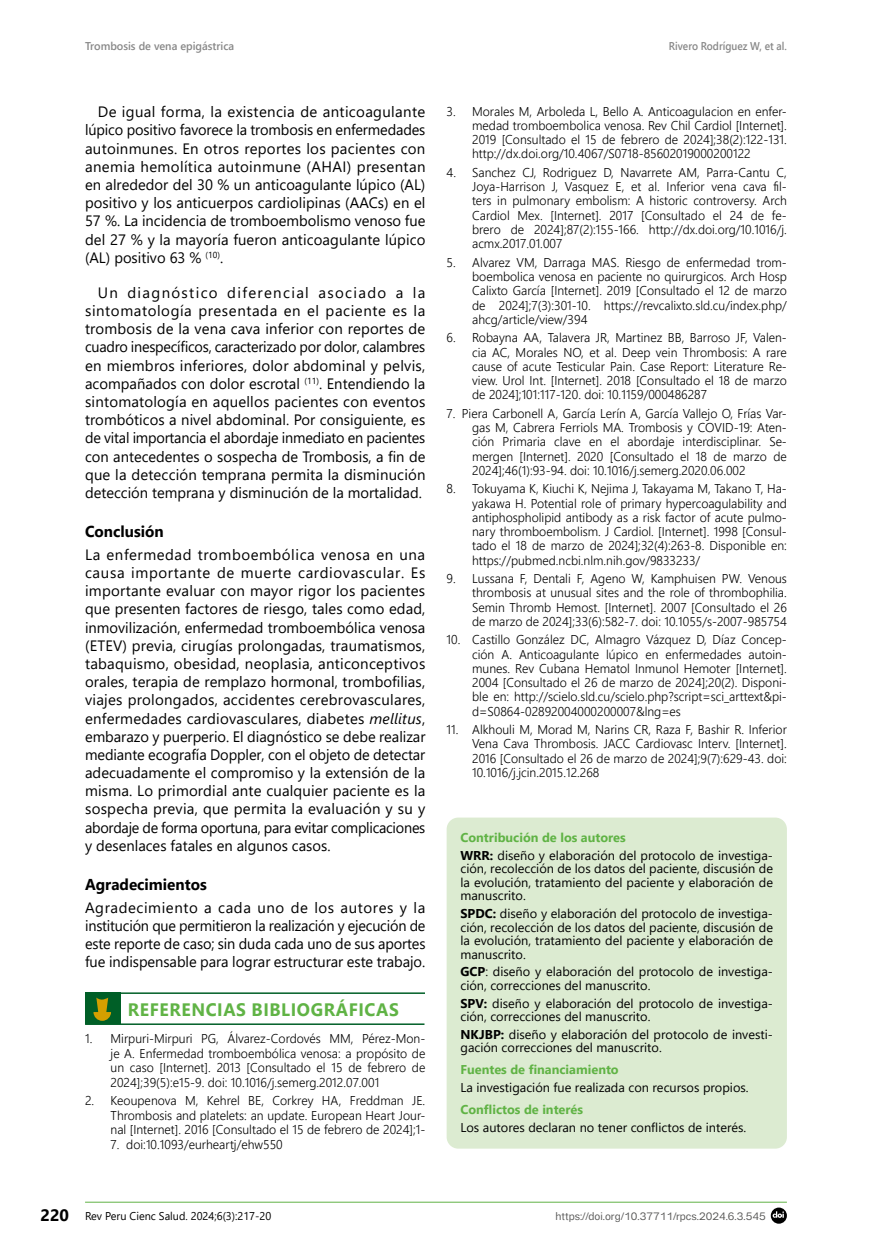
<style>
.page{position:relative;width:872px;height:1255px;background:#fff}
.page>*{position:absolute;margin:0;border:0;box-sizing:border-box;transform-origin:0 0}
.t1{font:700 18px "Segoe UI";letter-spacing:.035em;color:#60b345}
.t2{font:700 15.75px "Segoe UI";color:#000}
.t3{font:15px/18.1px "Segoe UI";color:#000;text-align:justify}
.t4{font:300 12.75px/14.2px "Segoe UI";color:#000;text-align:justify}
.t5{font:12.75px/13.5px "Segoe UI";color:#000}
.t6{font:700 12.75px "Segoe UI";color:#60b345}
.t7{font:11.25px "Segoe UI";color:#000}
.t8{font:600 11.25px "Segoe UI";color:#878787}
.t9{font:600 11.25px "Segoe UI";color:#878787;scale:.9 1}
.t10{font:10.5px "Cabrion";color:#575756}
.s1{font-style:italic}
.s2{font-weight:700;color:#60b345}
.s3{font-weight:700}
.s4{font-weight:700;font-size:16.5px}
</style>
<div class="page">
<hr style="left:85px;top:1201px;width:702px;height:1px;background:#60b345">
<svg style="left:770px;top:1207px;width:17px;height:16px"></svg>
<div style="left:85px;top:992px;width:35px;height:32px;background:#005f27"></div>
<hr style="left:85px;top:1023px;width:339px;height:1px;background:#005f27">
<hr style="left:85px;top:992px;width:339px;height:1px;background:#005f27">
<svg style="left:93px;top:997px;width:18px;height:23px"></svg>
<div style="left:446px;top:817px;width:341px;height:331px;background:#dcebd1;border-radius:12px"></div>
<p class="t8" style="left:85px;top:35px;width:151px">Trombosis de vena epigástrica</p>
<p class="t9" style="left:669px;top:35px;width:133px">Rivero Rodríguez W, et al.</p>
<p class="t3" style="left:85px;top:101px;width:342px;text-indent:13px">De igual forma, la existencia de anticoagulante lúpico positivo favorece la trombosis en enfermedades autoinmunes. En otros reportes los pacientes con anemia hemolítica autoinmune (AHAI) presentan en alrededor del 30 % un anticoagulante lúpico (AL) positivo y los anticuerpos cardiolipinas (AACs) en el 57 %. La incidencia de tromboembolismo venoso fue del 27 % y la mayoría fueron anticoagulante lúpico (AL) positivo 63 % <sup>(10)</sup>.</p>
<p class="t3" style="left:85px;top:282px;width:342px;text-indent:13px">Un diagnóstico diferencial asociado a la sintomatología presentada en el paciente es la trombosis de la vena cava inferior con reportes de cuadro inespecíficos, caracterizado por dolor, calambres en miembros inferiores, dolor abdominal y pelvis, acompañados con dolor escrotal <sup>(11)</sup>. Entendiendo la sintomatología en aquellos pacientes con eventos trombóticos a nivel abdominal. Por consiguiente, es de vital importancia el abordaje inmediato en pacientes con antecedentes o sospecha de Trombosis, a fin de que la detección temprana permita la disminución detección temprana y disminución de la mortalidad.</p>
<p class="t2" style="left:85px;top:517px;width:80px">Conclusión</p>
<p class="t3" style="left:85px;top:544px;width:342px">La enfermedad tromboembólica venosa en una causa importante de muerte cardiovascular. Es importante evaluar con mayor rigor los pacientes que presenten factores de riesgo, tales como edad, inmovilización, enfermedad tromboembólica venosa (ETEV) previa, cirugías prolongadas, traumatismos, tabaquismo, obesidad, neoplasia, anticonceptivos orales, terapia de remplazo hormonal, trombofilias, viajes prolongados, accidentes cerebrovasculares, enfermedades cardiovasculares, diabetes <span class="s1">mellitus</span>, embarazo y puerperio. El diagnóstico se debe realizar mediante ecografía Doppler, con el objeto de detectar adecuadamente el compromiso y la extensión de la misma. Lo primordial ante cualquier paciente es la sospecha previa, que permita la evaluación y su y abordaje de forma oportuna, para evitar complicaciones y desenlaces fatales en algunos casos.</p>
<p class="t2" style="left:85px;top:869px;width:123px">Agradecimientos</p>
<p class="t3" style="left:85px;top:896px;width:342px">Agradecimiento a cada uno de los autores y la institución que permitieron la realización y ejecución de este reporte de caso; sin duda cada uno de sus aportes fue indispensable para lograr estructurar este trabajo.</p>
<h1 class="t1" style="left:128px;top:992px;width:272px">REFERENCIAS BIBLIOGRÁFICAS</h1>
<p class="t4" style="left:111px;top:1030px;width:316px;text-indent:-26px">1. Mirpuri-Mirpuri PG, Álvarez-Cordovés MM, Pérez-Mon&shy;je A. Enfermedad tromboembólica venosa: a propósito de un caso [Internet]. 2013 [Consultado el 15 de febrero de 2024];39(5):e15-9. doi: 10.1016/j.semerg.2012.07.001</p>
<p class="t4" style="left:111px;top:1092px;width:316px;text-indent:-26px">2. Keoupenova M, Kehrel BE, Corkrey HA, Freddman JE.<br>Thrombosis and platelets: an update. European Heart Jour&shy;nal [Internet]. 2016 [Consultado el 15 de febrero de 2024];1-</p>
<p class="t4" style="left:111px;top:1135px;width:174px">7. doi:10.1093/eurheartj/ehw550</p>
<p class="t4" style="left:472px;top:103px;width:316px;text-indent:-26px">3. Morales M, Arboleda L, Bello A. Anticoagulacion en enfer&shy;medad tromboembolica venosa. Rev Chil Cardiol [Internet].<br>2019 [Consultado el 15 de febrero de 2024];38(2):122-131. http://dx.doi.org/10.4067/S0718-85602019000200122</p>
<p class="t4" style="left:472px;top:164px;width:316px;text-indent:-26px">4. Sanchez CJ, Rodriguez D, Navarrete AM, Parra-Cantu C, Joya-Harrison J, Vasquez E, et al. Inferior vena cava fil&shy;ters in pulmonary embolism: A historic controversy. Arch Cardiol Mex. [Internet]. 2017 [Consultado el 24 de fe&shy;brero de 2024];87(2):155-166. http://dx.doi.org/10.1016/j. acmx.2017.01.007</p>
<p class="t4" style="left:472px;top:254px;width:316px;text-indent:-26px">5. Alvarez VM, Darraga MAS. Riesgo de enfermedad trom&shy;boembolica venosa en paciente no quirurgicos. Arch Hosp Calixto García [Internet]. 2019 [Consultado el 12 de marzo de 2024];7(3):301-10. https://revcalixto.sld.cu/index.php/ ahcg/article/view/394</p>
<p class="t4" style="left:472px;top:329px;width:316px;text-indent:-26px">6. Robayna AA, Talavera JR, Martinez BB, Barroso JF, Valen&shy;cia AC, Morales NO, et al. Deep vein Thrombosis: A rare cause of acute Testicular Pain. Case Report: Literature Re&shy;view. Urol Int. [Internet]. 2018 [Consultado el 18 de marzo de 2024];101:117-120. doi: 10.1159/000486287</p>
<p class="t4" style="left:472px;top:405px;width:316px;text-indent:-26px">7. Piera Carbonell A, García Lerín A, García Vallejo O, Frías Var&shy;gas M, Cabrera Ferriols MA. Trombosis y COVID-19: Aten&shy;ción Primaria clave en el abordaje interdisciplinar. Se&shy;mergen [Internet]. 2020 [Consultado el 18 de marzo de 2024];46(1):93-94. doi: 10.1016/j.semerg.2020.06.002</p>
<p class="t4" style="left:472px;top:480px;width:316px;text-indent:-26px">8. Tokuyama K, Kiuchi K, Nejima J, Takayama M, Takano T, Ha&shy;yakawa H. Potential role of primary hypercoagulability and antiphospholipid antibody as a risk factor of acute pulmo&shy;nary thromboembolism. J Cardiol. [Internet]. 1998 [Consul&shy;tado el 18 de marzo de 2024];32(4):263-8. Disponible en: https://pubmed.ncbi.nlm.nih.gov/9833233/</p>
<p class="t4" style="left:472px;top:570px;width:316px;text-indent:-26px">9. Lussana F, Dentali F, Ageno W, Kamphuisen PW. Venous thrombosis at unusual sites and the role of thrombophilia.<br>Semin Thromb Hemost. [Internet]. 2007 [Consultado el 26 de marzo de 2024];33(6):582-7. doi: 10.1055/s-2007-985754</p>
<p class="t4" style="left:472px;top:631px;width:316px;text-indent:-26px">10. Castillo González DC, Almagro Vázquez D, Díaz Concep&shy;ción A. Anticoagulante lúpico en enfermedades autoin&shy;munes. Rev Cubana Hematol Inmunol Hemoter [Internet].<br>2004 [Consultado el 26 de marzo de 2024];20(2). Disponi&shy;ble en: http://scielo.sld.cu/scielo.php?script=sci_arttext&amp;pi&shy;d=S0864-02892004000200007&amp;lng=es</p>
<p class="t4" style="left:472px;top:721px;width:316px;text-indent:-26px">11. Alkhouli M, Morad M, Narins CR, Raza F, Bashir R. Inferior Vena Cava Thrombosis. JACC Cardiovasc Interv. [Internet].<br>2016 [Consultado el 26 de marzo de 2024];9(7):629-43. doi:<br>10.1016/j.jcin.2015.12.268</p>
<p class="t5" style="left:460px;top:827px;width:314px;line-height:17.7px"><span class="s2">Contribución de los autores<br></span><span class="s3">WRR:</span> diseño y elaboración del protocolo de investiga-</p>
<p class="t5" style="left:460px;top:860px;width:314px;text-align:justify">ción, recolección de los datos del paciente, discusión de la evolución, tratamiento del paciente y elaboración de manuscrito.</p>
<p class="t5" style="left:460px;top:905px;width:314px;text-align:justify"><span class="s3">SPDC:</span> diseño y elaboración del protocolo de investiga&shy;ción, recolección de los datos del paciente, discusión de la evolución, tratamiento del paciente y elaboración de manuscrito.</p>
<p class="t5" style="left:460px;top:963px;width:314px"><span class="s3">GCP</span>: diseño y elaboración del protocolo de investiga&shy;ción, correcciones del manuscrito.</p>
<p class="t5" style="left:460px;top:995px;width:314px"><span class="s3">SPV:</span> diseño y elaboración del protocolo de investiga&shy;ción, correcciones del manuscrito.</p>
<p class="t5" style="left:460px;top:1026px;width:314px"><span class="s3">NKJBP:</span> diseño y elaboración del protocolo de investi&shy;gación correcciones del manuscrito.</p>
<p class="t6" style="left:460px;top:1057px;width:160px">Fuentes de financiamiento</p>
<p class="t5" style="left:460px;top:1079px;width:290px">La investigación fue realizada con recursos propios.</p>
<p class="t6" style="left:460px;top:1097px;width:124px">Conflictos de interés</p>
<p class="t5" style="left:460px;top:1119px;width:287px">Los autores declaran no tener conflictos de interés.</p>
<p class="t7" style="left:41px;top:1204px;width:232px"><span class="s4">220</span> Rev Peru Cienc Salud. 2024;6(3):217-20</p>
<p class="t10" style="left:555px;top:1209px;width:212px">https://doi.org/10.37711/rpcs.2024.6.3.545</p>
</div>
